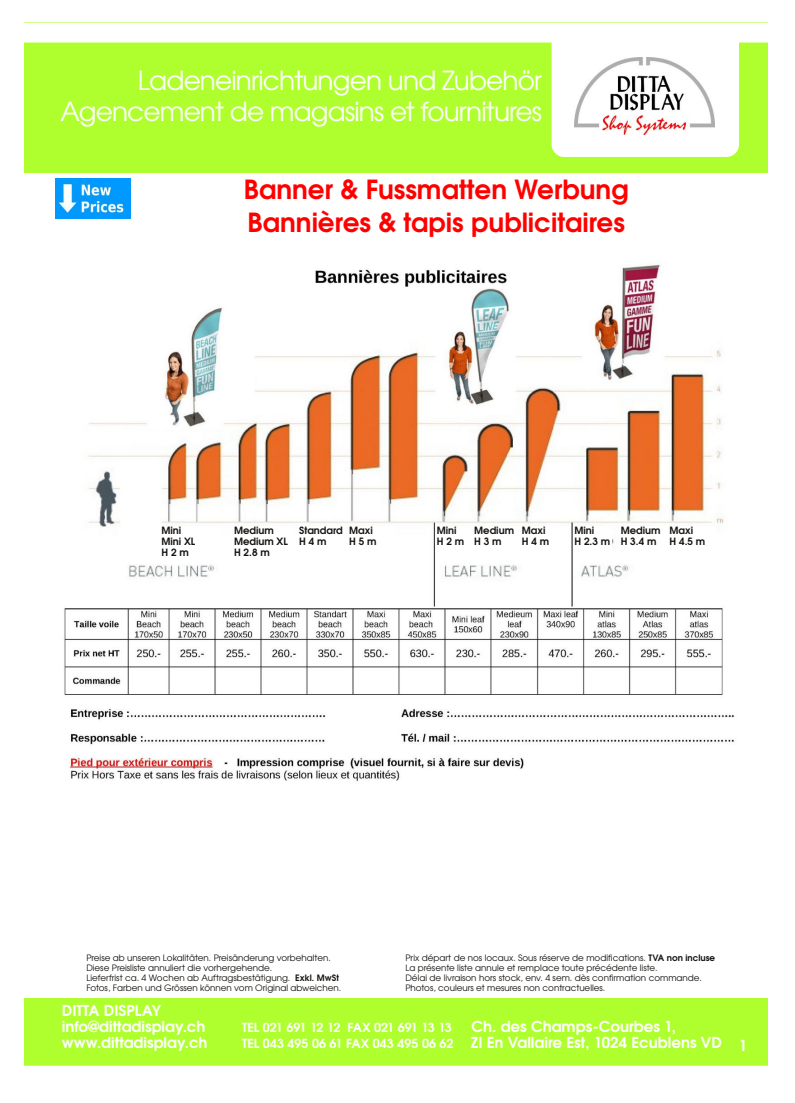
<style>
.page{position:relative;width:795px;height:1103px;background:#fff}
.page>*{position:absolute;margin:0;border:0;box-sizing:border-box;transform-origin:0 0}
.t1{font:26.25px/31.5px "URW Gothic L";letter-spacing:-.03em;color:#fff;text-align:right}
.t2{font:600 26.25px/33.1px "URW Gothic L";color:#f00}
.t3{font:600 15px/16.2px "URW Gothic L";color:#fff}
.t4{font:600 12.5px "URW Gothic L";letter-spacing:-.045em;color:#fff}
.t5{font:600 10px/11.2px "URW Gothic L";color:#161412}
.t6{font:8.75px/10px "URW Gothic L";color:#161412}
.s1{font-weight:600}
.s2{font-size:12.5px}
</style>
<div class="page">
<div style="left:24px;top:22px;width:743px;height:150px;background:#afff2f"></div>
<div style="left:551px;top:26px;width:187px;height:131px;background:#fff;border-radius:12px"></div>
<img style="left:574px;top:58px;width:139px;height:76px">
<div style="left:24px;top:23px;width:743px;height:19px;background:#fff"></div>
<div style="left:24px;top:998px;width:743px;height:80px;background:#afff2f"></div>
<div style="left:24px;top:1066px;width:743px;height:18px;background:#fff"></div>
<div style="left:24px;top:1065px;width:743px;height:20px;border:1px solid #fff"></div>
<img style="left:64px;top:264px;width:670px;height:517px">
<img style="left:55px;top:179px;width:75px;height:39px">
<div style="left:161px;top:526px;width:59px;height:34px;background:#fff"></div>
<div style="left:234px;top:526px;width:58px;height:34px;background:#fff"></div>
<div style="left:299px;top:526px;width:46px;height:34px;background:#fff"></div>
<div style="left:349px;top:526px;width:46px;height:34px;background:#fff"></div>
<div style="left:436px;top:526px;width:34px;height:34px;background:#fff"></div>
<div style="left:474px;top:526px;width:46px;height:34px;background:#fff"></div>
<div style="left:521px;top:526px;width:47px;height:34px;background:#fff"></div>
<div style="left:574px;top:526px;width:37px;height:34px;background:#fff"></div>
<div style="left:620px;top:526px;width:46px;height:34px;background:#fff"></div>
<div style="left:669px;top:526px;width:46px;height:34px;background:#fff"></div>
<h1 class="t1" style="left:61px;top:67px;width:482px">Ladeneinrichtungen und Zubehör<br>Agencement de magasins et fournitures</h1>
<h1 class="t2" style="left:244px;top:175px;width:386px">Banner &amp; Fussmatten Werbung<br>Bannières &amp; tapis publicitaires</h1>
<p class="t5" style="left:161px;top:525px;width:35px">Mini<br>Mini XL<br>H2m</p>
<p class="t5" style="left:234px;top:525px;width:55px">Medium<br>Medium XL<br>H 2.8 m</p>
<p class="t5" style="left:299px;top:525px;width:45px">Standard<br>H4m</p>
<p class="t5" style="left:349px;top:525px;width:29px">Maxi<br>H5m</p>
<p class="t5" style="left:436px;top:525px;width:29px">Mini<br>H2m</p>
<p class="t5" style="left:474px;top:525px;width:41px">Medium<br>H3m</p>
<p class="t5" style="left:521px;top:525px;width:29px">Maxi<br>H4m</p>
<p class="t5" style="left:574px;top:525px;width:37px">Mini<br>H 2.3 m</p>
<p class="t5" style="left:620px;top:525px;width:41px">Medium<br>H 3.4 m</p>
<p class="t5" style="left:669px;top:525px;width:37px">Maxi<br>H 4.5 m</p>
<p class="t6" style="left:86px;top:953px;width:256px">Preise ab unseren Lokalitäten. Preisänderung vorbehalten.<br>Diese Preisliste annuliert die vorhergehende.<br>Lieferfrist ca. 4 Wochen ab Auftragsbestätigung. <span class="s1">Exkl. MwSt </span>Fotos, Farben und Grössen können vom Original abweichen.</p>
<p class="t6" style="left:405px;top:953px;width:311px">Prix départ de nos locaux. Sous réserve de modifications. <span class="s1">TVA non incluse </span>La présente liste annule et remplace toute précédente liste.<br>Délai de livraison hors stock, env. 4 sem. dès confirmation commande.<br>Photos, couleurs et mesures non contractuelles.</p>
<h2 class="t3" style="left:62px;top:1003px;width:145px">DITTA DISPLAY info@dittadisplay.ch</h2>
<h3 class="t4" style="left:242px;top:1022px;width:211px">TEL 021 691 12 12 FAX 021 691 13 13</h3>
<h2 class="t3" style="left:471px;top:1019px;width:206px">Ch. des Champs-Courbes 1,</h2>
<h2 class="t3" style="left:62px;top:1035px;width:147px">www.dittadisplay.ch</h2>
<h2 class="t3" style="left:242px;top:1035px;width:506px"><span class="s2">TEL 043 495 06 61 FAX 043 495 06 62</span> ZI En Vallaire Est, 1024 Ecublens VD 1</h2>
</div>
